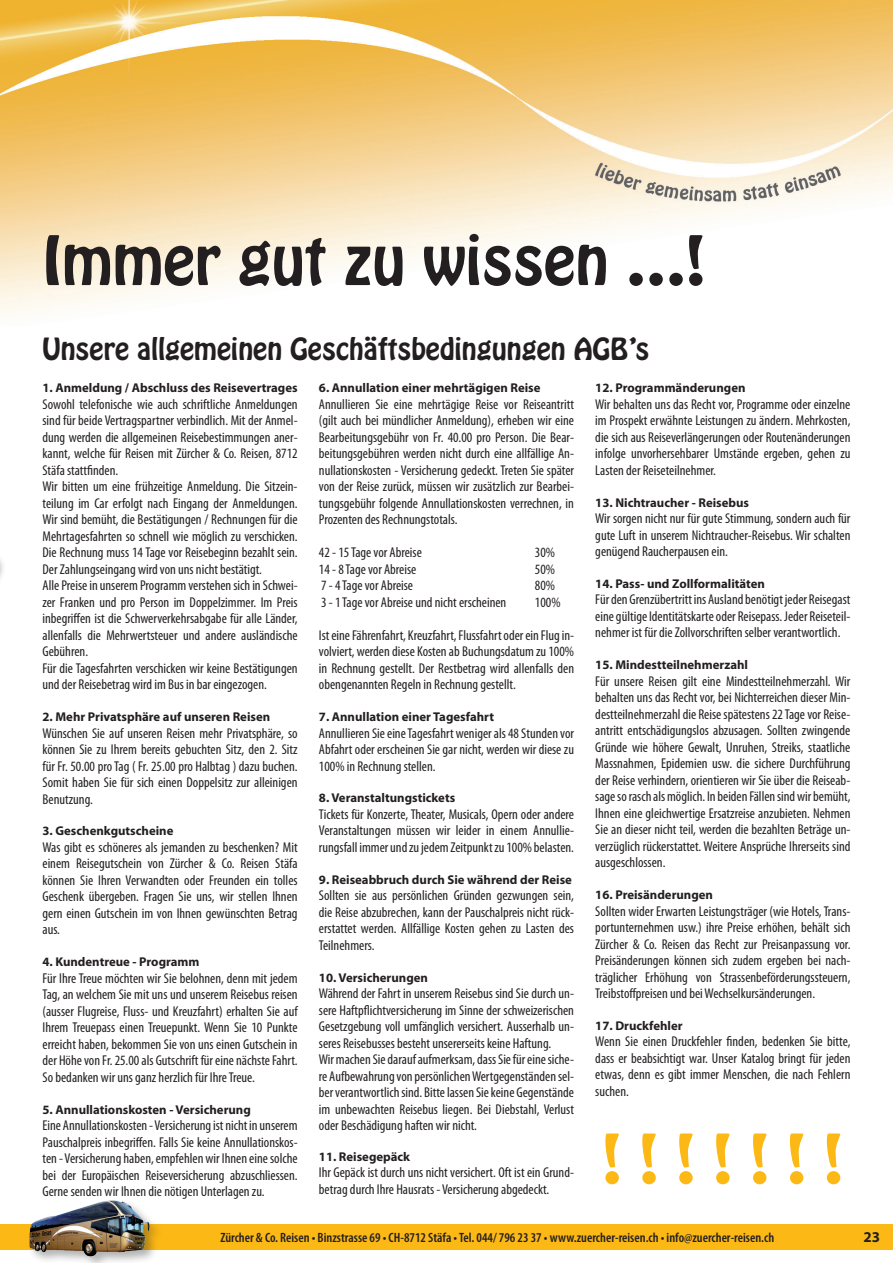
<style>
.page{position:relative;width:893px;height:1263px;background:#fff}
.page>*{position:absolute;margin:0;border:0;box-sizing:border-box;transform-origin:0 0}
.t1{font:60px "Hobo Std";color:#231f20}
.t2{font:60px "Hobo Std";color:#fcb814}
.t3{font:27px "Hobo Std";color:#231f20}
.t4{font:700 15px "Myriad Pro";color:#231f20}
.t5{font:condensed 14.25px/16.5px "Myriad Pro";color:#231f20;text-align:justify}
.t6{font:600 condensed 13.5px "Myriad Pro";color:#231f20}
.t7{font:700 12.75px "Myriad Pro";color:#231f20}
</style>
<div class="page">
<div style="left:0;top:1225px;width:893px;height:25px;background:#fcb814"></div>
<img style="left:16px;top:1200px;width:148px;height:63px">
<img style="left:0;top:0;width:893px;height:315px">
<h1 class="t1" style="left:43px;top:219px;width:664px">Immer gut zu wissen …!</h1>
<h2 class="t3" style="left:43px;top:331px;width:608px">Unsere allgemeinen Geschäftsbedingungen AGB’s</h2>
<p class="t7" style="left:43px;top:380px;width:257px">1. Anmeldung / Abschluss des Reisevertrages</p>
<p class="t5" style="left:43px;top:396px;width:257px;text-align:left">Sowohl telefonische wie auch schriftliche Anmeldungen sind für beide Vertragspartner verbindlich. Mit der Anmel&shy;dung werden die allgemeinen Reisebestimmungen aner&shy;kannt, welche für Reisen mit Zürcher &amp; Co. Reisen, 8712<br>Stäfa stattfinden.<br>Wir bitten um eine frühzeitige Anmeldung. Die Sitzein&shy;teilung im Car erfolgt nach Eingang der Anmeldungen.<br>Wir sind bemüht, die Bestätigungen / Rechnungen für die Mehrtagesfahrten so schnell wie möglich zu verschicken.<br>Die Rechnung muss 14 Tage vor Reisebeginn bezahlt sein.<br>Der Zahlungseingang wird von uns nicht bestätigt.<br>Alle Preise in unserem Programm verstehen sich in Schwei&shy;zer Franken und pro Person im Doppelzimmer. Im Preis inbegriffen ist die Schwerverkehrsabgabe für alle Länder, allenfalls die Mehrwertsteuer und andere ausländische Gebühren.<br>Für die Tagesfahrten verschicken wir keine Bestätigungen und der Reisebetrag wird im Bus in bar eingezogen.</p>
<p class="t7" style="left:43px;top:708px;width:229px">2. Mehr Privatsphäre auf unseren Reisen</p>
<p class="t5" style="left:43px;top:724px;width:257px">Wünschen Sie auf unseren Reisen mehr Privatsphäre, so können Sie zu Ihrem bereits gebuchten Sitz, den 2. Sitz für Fr. 50.00 pro Tag ( Fr. 25.00 pro Halbtag ) dazu buchen.<br>Somit haben Sie für sich einen Doppelsitz zur alleinigen Benutzung.</p>
<p class="t7" style="left:43px;top:823px;width:132px">3. Geschenkgutscheine</p>
<p class="t5" style="left:43px;top:839px;width:257px">Was gibt es schöneres als jemanden zu beschenken? Mit einem Reisegutschein von Zürcher &amp; Co. Reisen Stäfa können Sie Ihren Verwandten oder Freunden ein tolles Geschenk übergeben. Fragen Sie uns, wir stellen Ihnen gern einen Gutschein im von Ihnen gewünschten Betrag aus.</p>
<p class="t7" style="left:43px;top:954px;width:159px">4. Kundentreue - Programm</p>
<p class="t5" style="left:43px;top:970px;width:257px">Für Ihre Treue möchten wir Sie belohnen, denn mit jedem Tag, an welchem Sie mit uns und unserem Reisebus reisen (ausser Flugreise, Fluss- und Kreuzfahrt) erhalten Sie auf Ihrem Treuepass einen Treuepunkt. Wenn Sie 10 Punkte erreicht haben, bekommen Sie von uns einen Gutschein in der Höhe von Fr. 25.00 als Gutschrift für eine nächste Fahrt.<br>So bedanken wir uns ganz herzlich für Ihre Treue.</p>
<p class="t7" style="left:43px;top:1101px;width:210px">5. Annullationskosten - Versicherung</p>
<p class="t5" style="left:43px;top:1117px;width:257px">Eine Annullationskosten - Versicherung ist nicht in unserem Pauschalpreis inbegriffen. Falls Sie keine Annullationskos&shy;ten - Versicherung haben, empfehlen wir Ihnen eine solche bei der Europäischen Reiseversicherung abzuschliessen.<br>Gerne senden wir Ihnen die nötigen Unterlagen zu.</p>
<p class="t7" style="left:319px;top:380px;width:223px">6. Annullation einer mehrtägigen Reise</p>
<p class="t5" style="left:319px;top:396px;width:257px">Annullieren Sie eine mehrtägige Reise vor Reiseantritt (gilt auch bei mündlicher Anmeldung), erheben wir eine Bearbeitungsgebühr von Fr. 40.00 pro Person. Die Bear&shy;beitungsgebühren werden nicht durch eine allfällige An&shy;nullationskosten - Versicherung gedeckt. Treten Sie später von der Reise zurück, müssen wir zusätzlich zur Bearbei&shy;tungsgebühr folgende Annullationskosten verrechnen, in Prozenten des Rechnungstotals.</p>
<p class="t5" style="left:319px;top:544px;width:104px">42 - 15 Tage vor Abreise</p>
<p class="t5" style="left:535px;top:544px;width:22px">30%</p>
<p class="t5" style="left:319px;top:561px;width:99px">14 - 8 Tage vor Abreise</p>
<p class="t5" style="left:535px;top:561px;width:22px">50%</p>
<p class="t5" style="left:321px;top:577px;width:93px">7 - 4 Tage vor Abreise</p>
<p class="t5" style="left:535px;top:577px;width:22px">80%</p>
<p class="t5" style="left:321px;top:594px;width:187px">3 - 1 Tage vor Abreise und nicht erscheinen</p>
<p class="t5" style="left:535px;top:594px;width:27px">100%</p>
<p class="t5" style="left:319px;top:627px;width:257px">Ist eine Fährenfahrt, Kreuzfahrt, Flussfahrt oder ein Flug in&shy;volviert, werden diese Kosten ab Buchungsdatum zu 100% in Rechnung gestellt. Der Restbetrag wird allenfalls den obengenannten Regeln in Rechnung gestellt.</p>
<p class="t7" style="left:319px;top:708px;width:177px">7. Annullation einer Tagesfahrt</p>
<p class="t5" style="left:319px;top:724px;width:257px">Annullieren Sie eine Tagesfahrt weniger als 48 Stunden vor Abfahrt oder erscheinen Sie gar nicht, werden wir diese zu 100% in Rechnung stellen.</p>
<p class="t7" style="left:319px;top:790px;width:138px">8. Veranstaltungstickets</p>
<p class="t5" style="left:319px;top:806px;width:257px">Tickets für Konzerte, Theater, Musicals, Opern oder andere Veranstaltungen müssen wir leider in einem Annullie&shy;rungsfall immer und zu jedem Zeitpunkt zu 100% belasten.</p>
<p class="t7" style="left:319px;top:871px;width:255px">9. Reiseabbruch durch Sie während der Reise</p>
<p class="t5" style="left:319px;top:887px;width:257px">Sollten sie aus persönlichen Gründen gezwungen sein, die Reise abzubrechen, kann der Pauschalpreis nicht rück&shy;erstattet werden. Allfällige Kosten gehen zu Lasten des Teilnehmers.</p>
<p class="t7" style="left:319px;top:969px;width:111px">10. Versicherungen</p>
<p class="t5" style="left:319px;top:985px;width:257px;text-align:left">Während der Fahrt in unserem Reisebus sind Sie durch un&shy;sere Haftpflichtversicherung im Sinne der schweizerischen Gesetzgebung voll umfänglich versichert. Ausserhalb un&shy;seres Reisebusses besteht unsererseits keine Haftung.<br>Wir machen Sie darauf aufmerksam, dass Sie für eine siche&shy;re Aufbewahrung von persönlichen Wertgegenständen sel&shy;ber verantwortlich sind. Bitte lassen Sie keine Gegenstände im unbewachten Reisebus liegen. Bei Diebstahl, Verlust oder Beschädigung haften wir nicht.</p>
<p class="t7" style="left:319px;top:1148px;width:93px">11. Reisegepäck</p>
<p class="t5" style="left:319px;top:1164px;width:257px">Ihr Gepäck ist durch uns nicht versichert. Oft ist ein Grund&shy;betrag durch Ihre Hausrats - Versicherung abgedeckt.</p>
<p class="t7" style="left:595px;top:380px;width:152px">12. Programmänderungen</p>
<p class="t5" style="left:595px;top:396px;width:257px">Wir behalten uns das Recht vor, Programme oder einzelne im Prospekt erwähnte Leistungen zu ändern. Mehrkosten, die sich aus Reiseverlängerungen oder Routenänderungen infolge unvorhersehbarer Umstände ergeben, gehen zu Lasten der Reiseteilnehmer.</p>
<p class="t7" style="left:595px;top:494px;width:155px">13. Nichtraucher - Reisebus</p>
<p class="t5" style="left:595px;top:510px;width:257px">Wir sorgen nicht nur für gute Stimmung, sondern auch für gute Luft in unserem Nichtraucher-Reisebus. Wir schalten genügend Raucherpausen ein.</p>
<p class="t7" style="left:595px;top:575px;width:171px">14. Pass- und Zollformalitäten</p>
<p class="t5" style="left:595px;top:591px;width:257px">Für den Grenzübertritt ins Ausland benötigt jeder Reisegast eine gültige Identitätskarte oder Reisepass. Jeder Reiseteil&shy;nehmer ist für die Zollvorschriften selber verantwortlich.</p>
<p class="t7" style="left:595px;top:657px;width:154px">15. Mindestteilnehmerzahl</p>
<p class="t5" style="left:595px;top:673px;width:257px">Für unsere Reisen gilt eine Mindestteilnehmerzahl. Wir behalten uns das Recht vor, bei Nichterreichen dieser Min&shy;destteilnehmerzahl die Reise spätestens 22 Tage vor Reise&shy;antritt entschädigungslos abzusagen. Sollten zwingende Gründe wie höhere Gewalt, Unruhen, Streiks, staatliche Massnahmen, Epidemien usw. die sichere Durchführung der Reise verhindern, orientieren wir Sie über die Reiseab&shy;sage so rasch als möglich. In beiden Fällen sind wir bemüht, Ihnen eine gleichwertige Ersatzreise anzubieten. Nehmen Sie an dieser nicht teil, werden die bezahlten Beträge un&shy;verzüglich rückerstattet. Weitere Ansprüche Ihrerseits sind ausgeschlossen.</p>
<p class="t7" style="left:595px;top:886px;width:119px">16. Preisänderungen</p>
<p class="t5" style="left:595px;top:902px;width:257px">Sollten wider Erwarten Leistungsträger (wie Hotels, Trans&shy;portunternehmen usw.) ihre Preise erhöhen, behält sich Zürcher &amp; Co. Reisen das Recht zur Preisanpassung vor.<br>Preisänderungen können sich zudem ergeben bei nach&shy;träglicher Erhöhung von Strassenbeförderungssteuern, Treibstoffpreisen und bei Wechselkursänderungen.</p>
<p class="t7" style="left:595px;top:1017px;width:89px">17. Druckfehler</p>
<p class="t5" style="left:595px;top:1033px;width:257px">Wenn Sie einen Druckfehler finden, bedenken Sie bitte, dass er beabsichtigt war. Unser Katalog bringt für jeden etwas, denn es gibt immer Menschen, die nach Fehlern suchen.</p>
<h1 class="t2" style="left:602px;top:1117px;width:242px">! ! ! ! ! ! !</h1>
<p class="t6" style="left:220px;top:1229px;width:555px">Zürcher &amp; Co. Reisen • Binzstrasse 69 • CH-8712 Stäfa • Tel. 044/ 796 23 37 • www.zuercher-reisen.ch • info@zuercher-reisen.ch</p>
<p class="t4" style="left:863px;top:1227px;width:18px">23</p>
</div>
